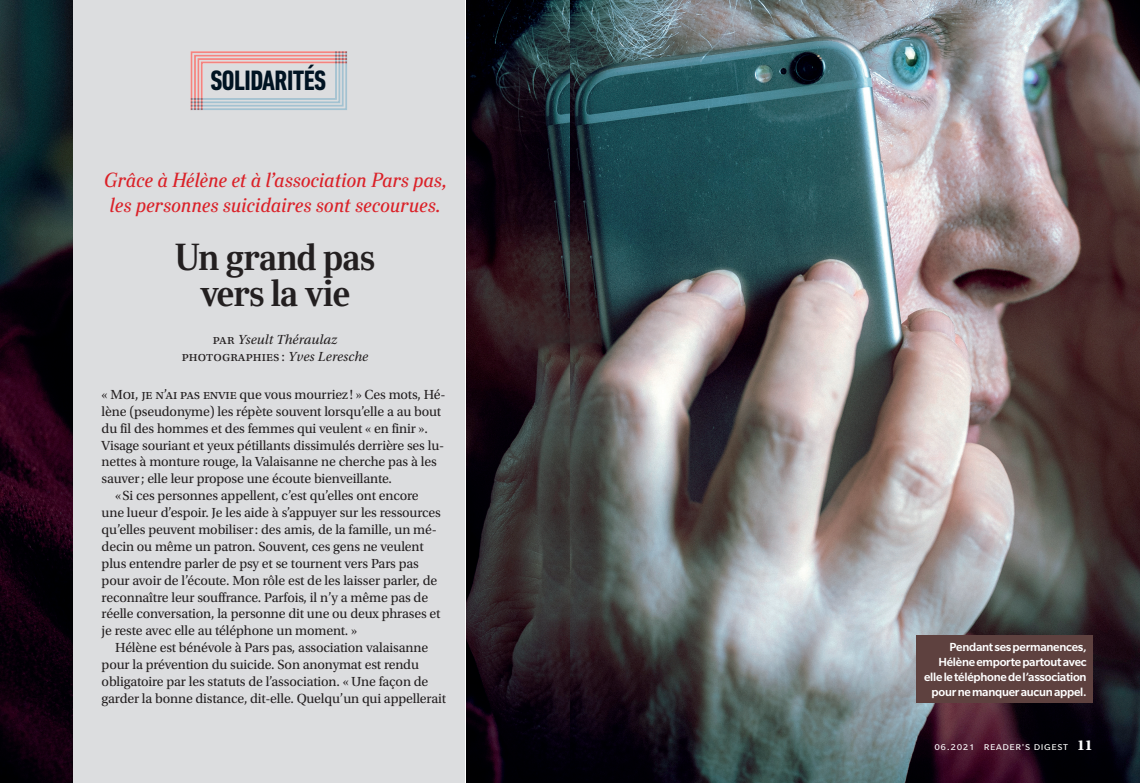
<style>
.page{position:relative;width:1140px;height:783px;background:#fff}
.page>*{position:absolute;margin:0;border:0;box-sizing:border-box;transform-origin:0 0}
.t1{font:600 36px/36px "Ysobel Display Std";letter-spacing:-.01em;color:#231f20;text-align:center}
.t2{font:700 condensed 28.5px "DIN Next LT Pro";letter-spacing:-.02em;color:#001322}
.t3{font:italic 19.5px/25.5px "Ysobel Display Std";letter-spacing:.02em;color:#da2128;text-align:center}
.t4{font:13.8px "Utopia Std";letter-spacing:-.01em;color:#231f20}
.t5{font:italic 13.8px/16.8px "Utopia Std";letter-spacing:.01em;color:#231f20;text-align:center}
.t6{font:500 12.75px/15px "Slate Std";letter-spacing:-.02em;color:#fff;text-align:right}
.t7{font:12.3px "Slate Std";letter-spacing:.05em;color:#fff}
.s1{font-style:normal}
.s2{font-family:"Utopia Std Bold Capt";font-size:15px}
</style>
<div class="page">
<div style="left:69px;top:0;width:396px;height:782px;background:#dcdddf"></div>
<img style="left:570px;top:0;width:570px;height:782px">
<svg style="left:190px;top:51px;width:158px;height:59px"></svg>
<svg style="left:467px;top:0;width:103px;height:782px;background:#1f191f"></svg>
<img style="left:0;top:0;width:72px;height:782px">
<div style="left:916px;top:635px;width:177px;height:67px;background:#5e413f"></div>
<h2 class="t2" style="left:210px;top:64px;width:117px">SOLIDARITÉS</h2>
<h3 class="t3" style="left:104px;top:167px;width:344px">Grâce à Hélène et à l’association Pars pas, les personnes suicidaires sont secourues.</h3>
<h1 class="t1" style="left:175px;top:238px;width:201px">Un grand pas vers la vie</h1>
<p class="t5" style="left:182px;top:331px;width:188px"><span class="s1">Par</span> Yseult Théraulaz<br><span class="s1">Photographies :</span> Yves Leresche</p>
<p class="t4" style="left:102px;top:387px;width:345px">« Moi, je n’ai pas envie que vous mourriez! » Ces mots, Hé-</p>
<p class="t4" style="left:102px;top:404px;width:341px">lène (pseudonyme) les répète souvent lorsqu’elle a au bout</p>
<p class="t4" style="left:102px;top:420px;width:328px">du fil des hommes et des femmes qui veulent « en finir ».</p>
<p class="t4" style="left:102px;top:437px;width:344px">Visage souriant et yeux pétillants dissimulés derrière ses lu-</p>
<p class="t4" style="left:102px;top:454px;width:336px">nettes à monture rouge, la Valaisanne ne cherche pas à les</p>
<p class="t4" style="left:102px;top:471px;width:292px">sauver; elle leur propose une écoute bienveillante.</p>
<p class="t4" style="left:115px;top:488px;width:305px">«Si ces personnes appellent, c’est qu’elles ont encore</p>
<p class="t4" style="left:102px;top:505px;width:340px">une lueur d’espoir. Je les aide à s’appuyer sur les ressources</p>
<p class="t4" style="left:102px;top:522px;width:337px">qu’elles peuvent mobiliser: des amis, de la famille, un mé-</p>
<p class="t4" style="left:102px;top:539px;width:323px">decin ou même un patron. Souvent, ces gens ne veulent</p>
<p class="t4" style="left:102px;top:555px;width:319px">plus entendre parler de psy et se tournent vers Pars pas</p>
<p class="t4" style="left:102px;top:572px;width:337px">pour avoir de l’écoute. Mon rôle est de les laisser parler, de</p>
<p class="t4" style="left:102px;top:589px;width:328px">reconnaître leur souffrance. Parfois, il n’y a même pas de</p>
<p class="t4" style="left:102px;top:606px;width:340px">réelle conversation, la personne dit une ou deux phrases et</p>
<p class="t4" style="left:102px;top:623px;width:257px">je reste avec elle au téléphone un moment. »</p>
<p class="t4" style="left:115px;top:640px;width:314px">Hélène est bénévole à Pars pas, association valaisanne</p>
<p class="t4" style="left:102px;top:657px;width:319px">pour la prévention du suicide. Son anonymat est rendu</p>
<p class="t4" style="left:102px;top:673px;width:328px">obligatoire par les statuts de l’association. « Une façon de</p>
<p class="t4" style="left:102px;top:690px;width:346px">garder la bonne distance, dit-elle. Quelqu’un qui appellerait</p>
<p class="t6" style="left:924px;top:639px;width:164px">Pendant ses permanences,<br>Hélène emporte partout avec elle le téléphone de l’association pour ne manquer aucun appel.</p>
<p class="t7" style="left:934px;top:739px;width:160px">06.2021 reader's digest <span class="s2">11</span></p>
</div>
